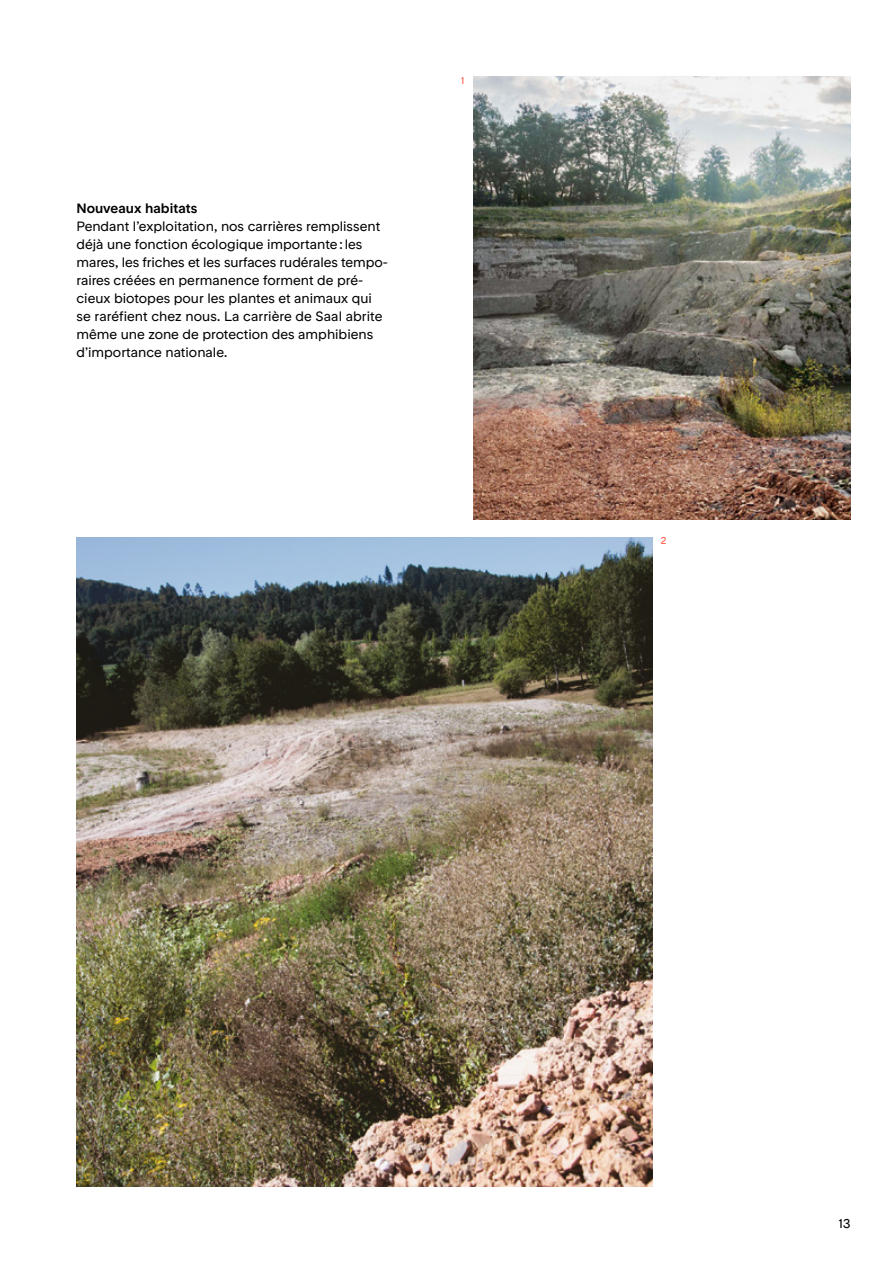
<style>
.page{position:relative;width:893px;height:1263px;background:#fff}
.page>*{position:absolute;margin:0;border:0;box-sizing:border-box;transform-origin:0 0}
.t1{font:13.5px/18px "RT Rondelle";color:#000}
.t2{font:500 13.5px "RT Rondelle";color:#000}
.t3{font:10.5px "RT Rondelle";color:#ff5440}
</style>
<div class="page">
<img style="left:77px;top:537px;width:575px;height:649px">
<img style="left:473px;top:77px;width:377px;height:442px">
<p class="t2" style="left:77px;top:200px;width:122px">Nouveaux habitats</p>
<p class="t1" style="left:77px;top:217px;width:313px">Pendant l’exploitation, nos carrières remplissent déjà une fonction écologique importante:les mares, les friches et les surfaces rudérales tempo&shy;raires créées en permanence forment de pré&shy;cieux biotopes pour les plantes et animaux qui se raréfient chez nous. La carrière de Saal abrite même une zone de protection des amphibiens d’importance nationale.</p>
<p class="t3" style="left:461px;top:74px;width:5px">1</p>
<p class="t3" style="left:661px;top:534px;width:7px">2</p>
<p class="t1" style="left:839px;top:1214px;width:13px">13</p>
</div>
